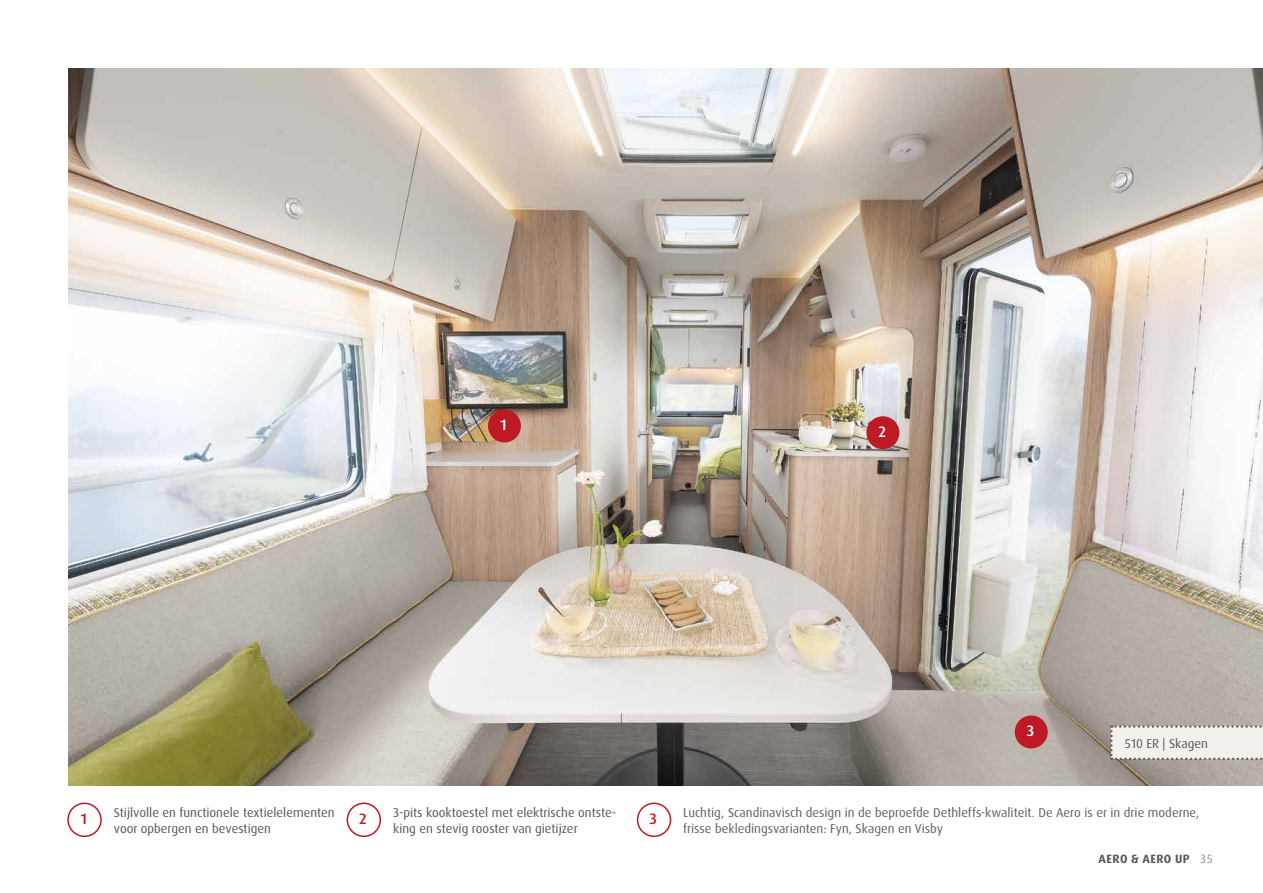
<style>
.page{position:relative;width:1263px;height:893px;background:#fff}
.page>*{position:absolute;margin:0;border:0;box-sizing:border-box;transform-origin:0 0}
.t1{font:500 15px "Dax Pro";color:#fff}
.t2{font:500 15px "Dax Pro";color:#bd1a26}
.t3{font:12.75px/16.5px "Dax Pro";color:#565656}
.t4{font:12.75px/16.5px "Dax Pro";color:#625e5f}
.t5{font:12.75px "Dax OT";color:#565656}
.t6{font:700 12px "Dax Pro";letter-spacing:.045em;color:#565656}
.s1{font-family:"Dax OT";font-weight:300}
</style>
<div class="page">
<img style="left:68px;top:68px;width:1195px;height:718px">
<div style="left:488px;top:409px;width:33px;height:33px;background:#bd1a26;border-radius:50%"></div>
<div style="left:866px;top:416px;width:33px;height:33px;background:#bd1a26;border-radius:50%"></div>
<div style="left:1015px;top:715px;width:33px;height:33px;background:#bd1a26;border-radius:50%"></div>
<svg style="left:1110px;top:725px;width:153px;height:35px;background:#e8e5e1"></svg>
<div style="left:67px;top:803px;width:35px;height:34px;border:2px solid #bd1a26;border-radius:50%"></div>
<div style="left:347px;top:803px;width:34px;height:34px;border:2px solid #bd1a26;border-radius:50%"></div>
<div style="left:637px;top:803px;width:34px;height:34px;border:2px solid #bd1a26;border-radius:50%"></div>
<p class="t1" style="left:501px;top:415px;width:8px">1</p>
<p class="t1" style="left:878px;top:422px;width:9px">2</p>
<p class="t1" style="left:1027px;top:721px;width:9px">3</p>
<p class="t5" style="left:1125px;top:735px;width:85px">510 ER | Skagen</p>
<p class="t2" style="left:81px;top:809px;width:8px">1</p>
<p class="t2" style="left:359px;top:809px;width:9px">2</p>
<p class="t2" style="left:650px;top:809px;width:9px">3</p>
<p class="t4" style="left:683px;top:804px;width:518px">Luchtig, Scandinavisch design in de beproefde Dethleffs-kwaliteit. De Aero is er in drie moderne, frisse bekledingsvarianten: Fyn, Skagen en Visby</p>
<p class="t6" style="left:1098px;top:851px;width:116px">AERO &amp; AERO UP <span class="s1">35</span></p>
<p class="t3" style="left:114px;top:804px;width:222px">Stijlvolle en functionele textielelementen voor opbergen en bevestigen</p>
<p class="t3" style="left:393px;top:804px;width:225px">3-pits kooktoestel met elektrische ontste&shy;king en stevig rooster van gietijzer</p>
</div>
